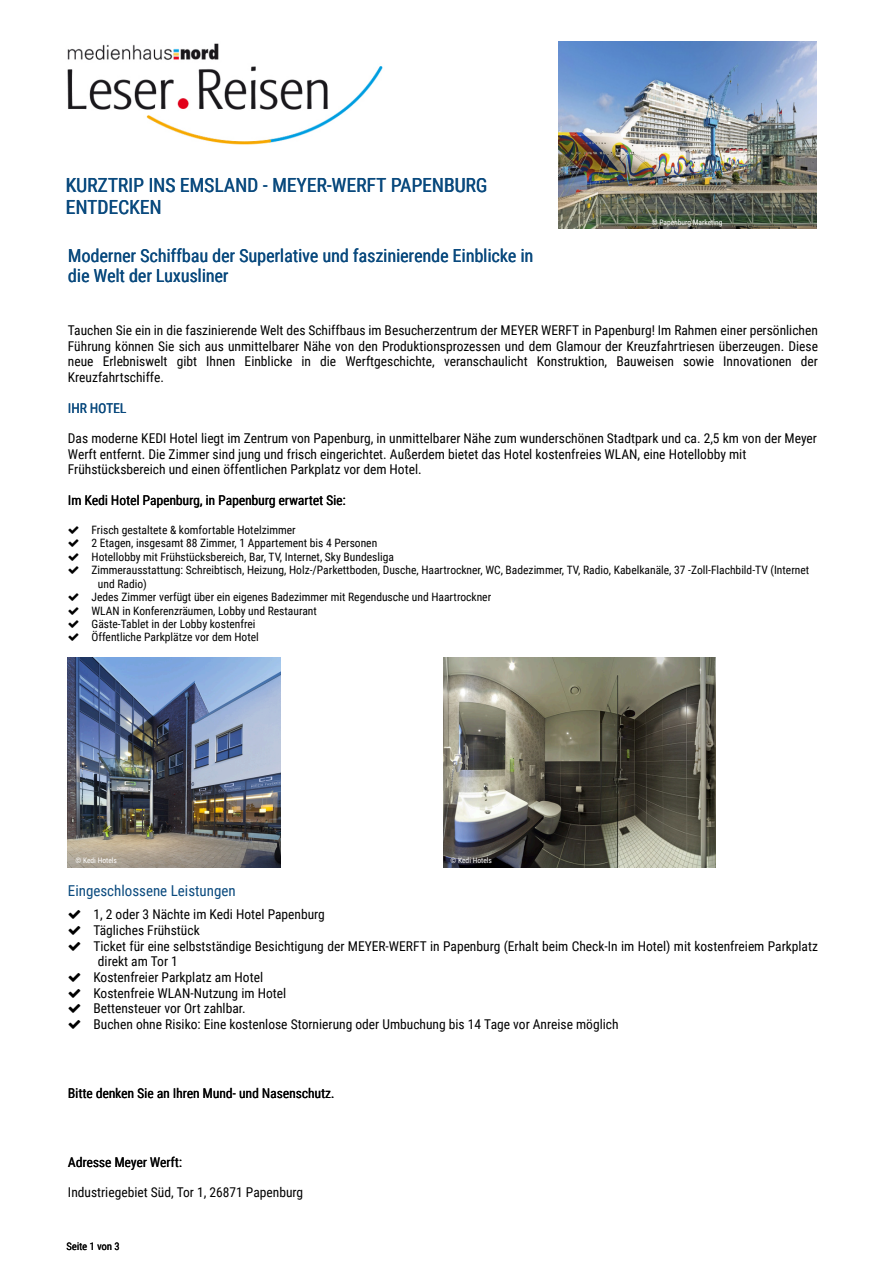
<style>
.page{position:relative;width:893px;height:1263px;background:#fff}
.page>*{position:absolute;margin:0;border:0;box-sizing:border-box;transform-origin:0 0}
.t1{font:19.5px/22.5px "Roboto Condensed";color:#0a4a7e}
.t2{font:18px/20.7px "Roboto Condensed";color:#0a4a7e}
.t3{font:15px "Roboto Condensed";color:#0a4a7e}
.t4{font:13.5px/15.5px "Roboto Condensed";color:#000;text-align:justify}
.t5{font:13.5px "Roboto Condensed";color:#0a4a7e}
.t6{font:11.55px "Roboto Condensed";color:#000}
.t7{font:10.5px "Roboto Condensed";color:#000}
.t8{font:7.5px "Roboto Condensed";color:#fff}
</style>
<div class="page">
<img style="left:68px;top:657px;width:213px;height:210px">
<img style="left:443px;top:657px;width:272px;height:210px">
<img style="left:67px;top:43px;width:316px;height:102px">
<img style="left:558px;top:41px;width:258px;height:188px">
<h1 class="t1" style="left:66px;top:175px;width:424px">KURZTRIP INS EMSLAND - MEYER-WERFT PAPENBURG<br>ENTDECKEN</h1>
<h2 class="t2" style="left:68px;top:246px;width:467px">Moderner Schiffbau der Superlative und faszinierende Einblicke in die Welt der Luxusliner</h2>
<p class="t8" style="left:652px;top:219px;width:72px">© Papenburg Marketing</p>
<p class="t4" style="left:68px;top:324px;width:751px">Tauchen Sie ein in die faszinierende Welt des Schiffbaus im Besucherzentrum der MEYER WERFT in Papenburg! Im Rahmen einer persönlichen Führung können Sie sich aus unmittelbarer Nähe von den Produktionsprozessen und dem Glamour der Kreuzfahrtriesen überzeugen. Diese neue Erlebniswelt gibt Ihnen Einblicke in die Werftgeschichte, veranschaulicht Konstruktion, Bauweisen sowie Innovationen der Kreuzfahrtschiffe.</p>
<p class="t5" style="left:68px;top:402px;width:60px">IHR HOTEL</p>
<p class="t4" style="left:68px;top:431px;width:750px;text-align:left">Das moderne KEDI Hotel liegt im Zentrum von Papenburg, in unmittelbarer Nähe zum wunderschönen Stadtpark und ca. 2,5 km von der Meyer<br>Werft entfernt. Die Zimmer sind jung und frisch eingerichtet. Außerdem bietet das Hotel kostenfreies WLAN, eine Hotellobby mit<br>Frühstücksbereich und einen öffentlichen Parkplatz vor dem Hotel.</p>
<p class="t4" style="left:68px;top:493px;width:280px">Im Kedi Hotel Papenburg, in Papenburg erwartet Sie:</p>
<p class="t6" style="left:92px;top:525px;width:206px">Frisch gestaltete &amp; komfortable Hotelzimmer</p>
<p class="t6" style="left:92px;top:538px;width:287px">2 Etagen, insgesamt 88 Zimmer, 1 Appartement bis 4 Personen</p>
<p class="t6" style="left:92px;top:552px;width:304px">Hotellobby mit Frühstücksbereich, Bar, TV, Internet, Sky Bundesliga</p>
<p class="t6" style="left:92px;top:565px;width:719px">Zimmerausstattung: Schreibtisch, Heizung, Holz-/Parkettboden, Dusche, Haartrockner, WC, Badezimmer, TV, Radio, Kabelkanäle, 37 -Zoll-Flachbild-TV (Internet</p>
<p class="t6" style="left:98px;top:578px;width:51px">und Radio)</p>
<p class="t6" style="left:92px;top:592px;width:401px">Jedes Zimmer verfügt über ein eigenes Badezimmer mit Regendusche und Haartrockner</p>
<p class="t6" style="left:92px;top:605px;width:227px">WLAN in Konferenzräumen, Lobby und Restaurant</p>
<p class="t6" style="left:92px;top:619px;width:166px">Gäste-Tablet in der Lobby kostenfrei</p>
<p class="t6" style="left:92px;top:632px;width:169px">Öffentliche Parkplätze vor dem Hotel</p>
<p class="t8" style="left:75px;top:857px;width:43px">© Kedi Hotels</p>
<p class="t8" style="left:450px;top:857px;width:43px">© Kedi Hotels</p>
<p class="t3" style="left:68px;top:883px;width:169px">Eingeschlossene Leistungen</p>
<p class="t4" style="left:93px;top:908px;width:233px">1, 2 oder 3 Nächte im Kedi Hotel Papenburg</p>
<p class="t4" style="left:93px;top:923px;width:108px">Tägliches Frühstück</p>
<p class="t4" style="left:93px;top:939px;width:726px">Ticket für eine selbstständige Besichtigung der MEYER-WERFT in Papenburg (Erhalt beim Check-In im Hotel) mit kostenfreiem Parkplatz</p>
<p class="t4" style="left:98px;top:955px;width:81px">direkt am Tor 1</p>
<p class="t4" style="left:93px;top:970px;width:171px">Kostenfreier Parkplatz am Hotel</p>
<p class="t4" style="left:93px;top:986px;width:194px">Kostenfreie WLAN-Nutzung im Hotel</p>
<p class="t4" style="left:93px;top:1002px;width:154px">Bettensteuer vor Ort zahlbar.</p>
<p class="t4" style="left:93px;top:1017px;width:527px">Buchen ohne Risiko: Eine kostenlose Stornierung oder Umbuchung bis 14 Tage vor Anreise möglich</p>
<p class="t4" style="left:68px;top:1086px;width:268px">Bitte denken Sie an Ihren Mund- und Nasenschutz.</p>
<p class="t4" style="left:68px;top:1155px;width:115px">Adresse Meyer Werft:</p>
<p class="t4" style="left:68px;top:1186px;width:237px">Industriegebiet Süd, Tor 1, 26871 Papenburg</p>
<p class="t7" style="left:66px;top:1242px;width:55px">Seite 1 von 3</p>
</div>
